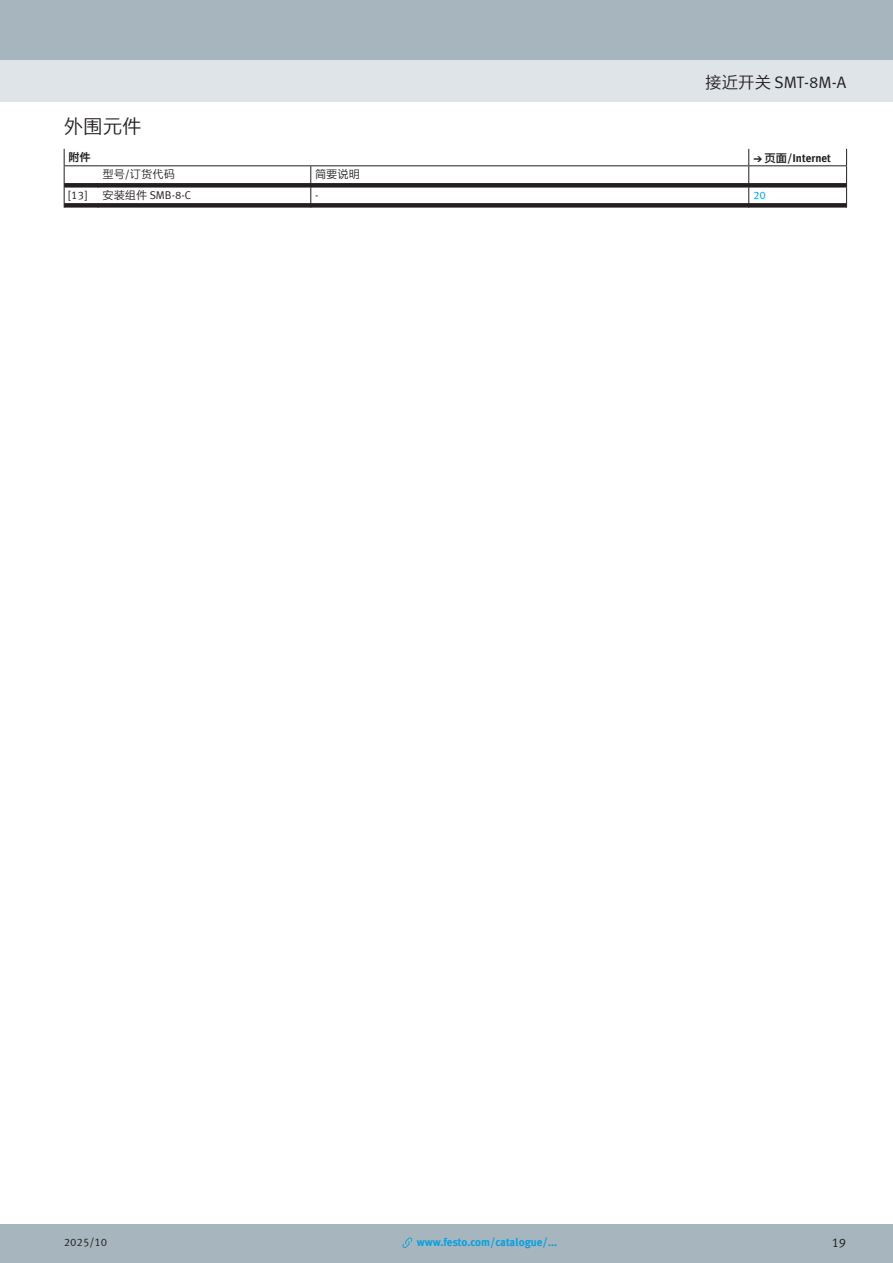
<style>
.page{position:relative;width:893px;height:1263px;background:#fff}
.page>*{position:absolute;margin:0;border:0;box-sizing:border-box;transform-origin:0 0}
.t1{font:19.5px "Festo Chinese S";color:#231f20}
.t2{font:16.5px "Festo Chinese S";color:#231f20}
.t3{font:12.75px "Festo Chinese S";color:#231f20}
.t4{font:700 11.25px "Festo Chinese S";color:#00a1e3}
.FES_tab_regular{font:11.25px "Festo Chinese S";color:#231f20}
.FES_tab_head_1{font:700 11.25px "Festo Chinese S";color:#231f20}
.FES_tab_head_2{font:11.25px "Festo Chinese S";color:#231f20}
.FES_tab_regular-2{font:11.25px "Festo Chinese S";color:#00a1e3}
.s1{font-family:"Meto Pict 182";font-weight:400}
</style>
<div class="page">
<div style="left:0;top:1225px;width:893px;height:38px;background:#a7b6be"></div>
<div style="left:0;top:60px;width:893px;height:42px;background:#dfe4e8"></div>
<div style="left:0;top:0;width:893px;height:60px;background:#a7b6be"></div>
<svg style="left:402px;top:1237px;width:10px;height:11px"></svg>
<div style="left:64px;top:183px;width:34px;height:5px;background:#231f20"></div>
<div style="left:98px;top:183px;width:213px;height:5px;background:#231f20"></div>
<div style="left:311px;top:183px;width:438px;height:5px;background:#231f20"></div>
<div style="left:749px;top:183px;width:98px;height:5px;background:#231f20"></div>
<div style="left:64px;top:203px;width:34px;height:5px;background:#231f20"></div>
<div style="left:98px;top:203px;width:213px;height:5px;background:#231f20"></div>
<div style="left:311px;top:203px;width:438px;height:5px;background:#231f20"></div>
<div style="left:749px;top:203px;width:98px;height:5px;background:#231f20"></div>
<hr style="left:64px;top:165px;width:34px;height:1px;background:#231f20">
<hr style="left:98px;top:165px;width:213px;height:1px;background:#231f20">
<hr style="left:311px;top:165px;width:438px;height:1px;background:#231f20">
<hr style="left:749px;top:165px;width:98px;height:1px;background:#231f20">
<svg style="left:64px;top:149px;width:1px;height:59px"></svg>
<svg style="left:310px;top:166px;width:1px;height:42px"></svg>
<svg style="left:748px;top:149px;width:1px;height:59px"></svg>
<svg style="left:846px;top:149px;width:1px;height:59px"></svg>
<h2 class="t2" style="left:705px;top:70px;width:142px">接近开关 SMT-8M-A</h2>
<h1 class="t1" style="left:64px;top:112px;width:79px">外围元件</h1>
<p class="FES_tab_head_1" style="left:68px;top:148px;width:24px">附件</p>
<p class="FES_tab_head_1" style="left:753px;top:149px;width:79px"><span class="s1">a</span>页面/Internet</p>
<p class="FES_tab_head_2" style="left:102px;top:165px;width:74px">型号/订货代码</p>
<p class="FES_tab_head_2" style="left:315px;top:165px;width:46px">简要说明</p>
<p class="FES_tab_regular" style="left:68px;top:186px;width:20px">[13]</p>
<p class="FES_tab_regular" style="left:102px;top:186px;width:90px">安装组件 SMB-8-C</p>
<p class="FES_tab_regular" style="left:315px;top:186px;width:5px">-</p>
<p class="FES_tab_regular-2" style="left:753px;top:186px;width:14px">20</p>
<p class="FES_tab_regular" style="left:64px;top:1233px;width:45px">2025/10</p>
<p class="t4" style="left:417px;top:1233px;width:142px">www.festo.com/catalogue/...</p>
<p class="t3" style="left:832px;top:1233px;width:16px">19</p>
</div>
